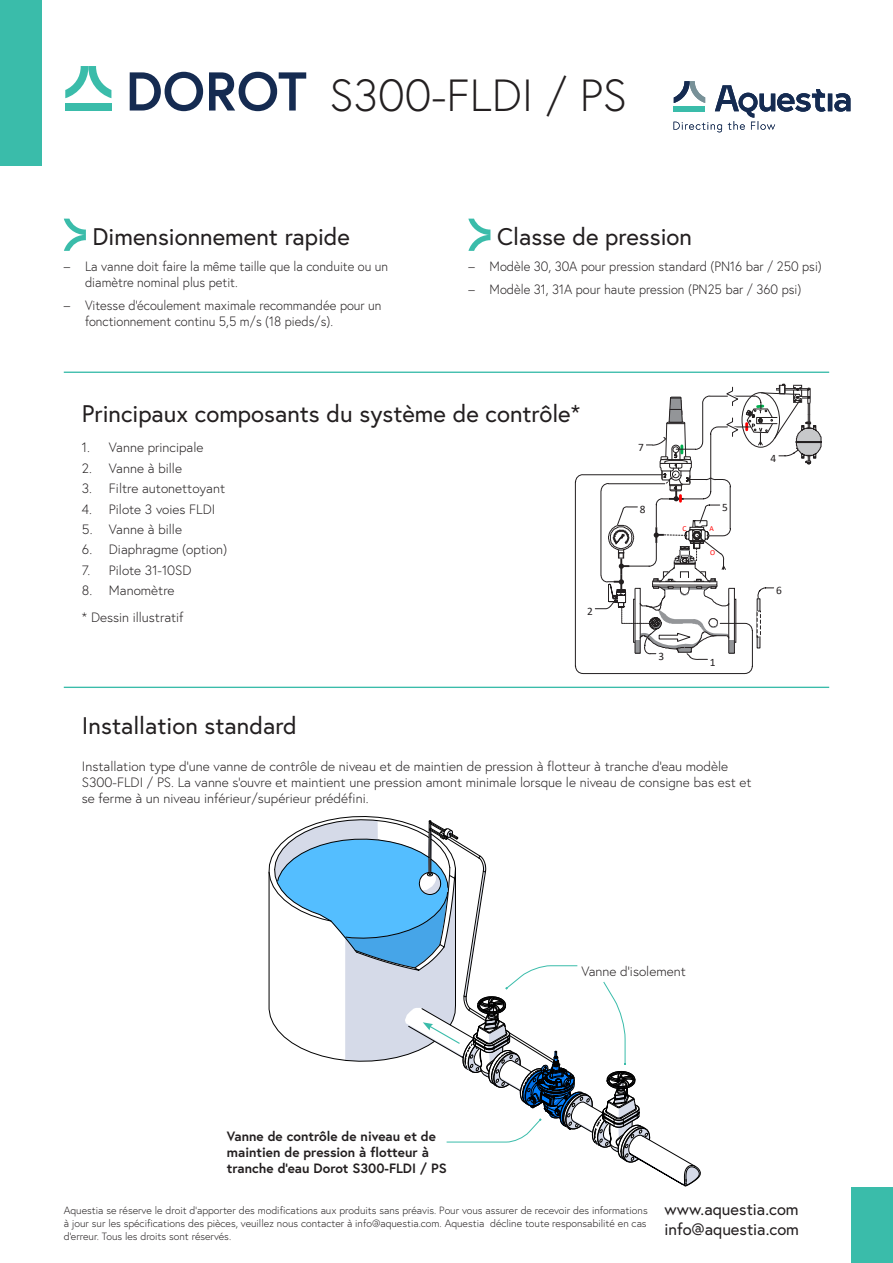
<style>
.page{position:relative;width:893px;height:1263px;background:#fff}
.page>*{position:absolute;margin:0;border:0;box-sizing:border-box;transform-origin:0 0}
.t1{font:300 45px "Europa";color:#231f20}
.t2{font:24px "Europa";color:#231f20}
.t3{font:16.5px/19.8px "Europa";color:#231f20}
.t4{font:300 13.5px/16.2px "Europa";color:#231f20}
.t5{font:300 13.5px/16.2px "Europa";color:#231f20;scale:.95 1}
.t6{font:700 13.5px/16.2px "Europa";color:#231f20}
.t7{font:11.4px "CALIBRI";color:#231f20}
.t8{font:11.4px "Calibri";color:#231f20}
.t9{font:300 10.5px/12.6px "Europa";color:#231f20;text-align:justify}
.t10{font:8.85px "CALIBRI";color:#231f20}
.t11{font:7.65px "CALIBRI";color:#f00}
</style>
<div class="page">
<div style="left:0;top:0;width:42px;height:166px;background:#3abcaa"></div>
<svg style="left:674px;top:81px;width:176px;height:51px"></svg>
<div style="left:851px;top:1187px;width:42px;height:76px;background:#3abcaa"></div>
<svg style="left:65px;top:66px;width:46px;height:32px"></svg>
<div style="left:65px;top:103px;width:46px;height:8px;background:#3abcaa"></div>
<svg style="left:130px;top:72px;width:176px;height:39px"></svg>
<svg style="left:64px;top:219px;width:22px;height:32px"></svg>
<svg style="left:468px;top:219px;width:22px;height:32px"></svg>
<hr style="left:64px;top:372px;width:765px;height:1px;background:#3abcaa">
<hr style="left:64px;top:687px;width:765px;height:1px;background:#3abcaa">
<svg style="left:575px;top:384px;width:247px;height:290px"></svg>
<div style="left:640px;top:501px;width:5px;height:16px;background:#fff"></div>
<svg style="left:269px;top:816px;width:432px;height:371px"></svg>
<h1 class="t1" style="left:330px;top:67px;width:299px">S300-FLDI / PS</h1>
<h2 class="t2" style="left:93px;top:221px;width:259px">Dimensionnement rapide</h2>
<p class="t5" style="left:85px;top:258px;width:321px;text-indent:-21px">– La vanne doit faire la même taille que la conduite ou un diamètre nominal plus petit.</p>
<p class="t5" style="left:85px;top:297px;width:314px;text-indent:-21px">– Vitesse d'écoulement maximale recommandée pour un fonctionnement continu 5,5 m/s (18 pieds/s).</p>
<h2 class="t2" style="left:497px;top:221px;width:196px">Classe de pression</h2>
<p class="t5" style="left:468px;top:258px;width:374px">– Modèle 30, 30A pour pression standard (PN16 bar / 250 psi)</p>
<p class="t5" style="left:468px;top:281px;width:352px">– Modèle 31, 31A pour haute pression (PN25 bar / 360 psi)</p>
<h2 class="t2" style="left:82px;top:398px;width:500px">Principaux composants du système de contrôle*</h2>
<p class="t4" style="left:82px;top:439px;width:123px">1. Vanne principale</p>
<p class="t4" style="left:82px;top:460px;width:102px">2. Vanne à bille</p>
<p class="t4" style="left:82px;top:480px;width:145px">3. Filtre autonettoyant</p>
<p class="t4" style="left:82px;top:500px;width:135px">4. Pilote 3 voies FLDI</p>
<p class="t4" style="left:82px;top:521px;width:102px">5. Vanne à bille</p>
<p class="t4" style="left:82px;top:541px;width:147px">6. Diaphragme (option)</p>
<p class="t4" style="left:82px;top:562px;width:111px">7. Pilote 31-10SD</p>
<p class="t4" style="left:82px;top:577px;width:103px;line-height:26.4px">8. Manomètre<br>* Dessin illustratif</p>
<p class="t10" style="left:385px;top:411px;width:6px">4</p>
<p class="t10" style="left:407px;top:411px;width:71px">3W FLDI Pilot Valve</p>
<p class="t7" style="left:587px;top:603px;width:7px">2</p>
<p class="t7" style="left:638px;top:440px;width:7px">7</p>
<p class="t7" style="left:640px;top:501px;width:7px">8</p>
<p class="t7" style="left:722px;top:500px;width:7px">5</p>
<p class="t11" style="left:682px;top:523px;width:6px">C</p>
<p class="t11" style="left:710px;top:523px;width:6px">A</p>
<p class="t11" style="left:710px;top:547px;width:7px">O</p>
<p class="t7" style="left:658px;top:648px;width:7px">3</p>
<p class="t7" style="left:710px;top:654px;width:7px">1</p>
<p class="t7" style="left:770px;top:450px;width:7px">4</p>
<p class="t8" style="left:776px;top:583px;width:7px">6</p>
<h2 class="t2" style="left:82px;top:710px;width:216px">Installation standard</h2>
<p class="t4" style="left:82px;top:758px;width:671px">Installation type d'une vanne de contrôle de niveau et de maintien de pression à flotteur à tranche d'eau modèle<br>S300-FLDI / PS. La vanne s'ouvre et maintient une pression amont minimale lorsque le niveau de consigne bas est et se ferme à un niveau inférieur/supérieur prédéfini.</p>
<p class="t6" style="left:227px;top:1128px;width:221px">Vanne de contrôle de niveau et de maintien de pression à flotteur à tranche d'eau Dorot S300-FLDI / PS</p>
<p class="t4" style="left:581px;top:963px;width:106px">Vanne d'isolement</p>
<p class="t9" style="left:64px;top:1204px;width:585px">Aquestia se réserve le droit d'apporter des modifications aux produits sans préavis. Pour vous assurer de recevoir des informations à jour sur les spécifications des pièces, veuillez nous contacter à info@aquestia.com. Aquestia décline toute responsabilité en cas d'erreur. Tous les droits sont réservés.</p>
<p class="t3" style="left:665px;top:1199px;width:136px">www.aquestia.com info@aquestia.com</p>
</div>
